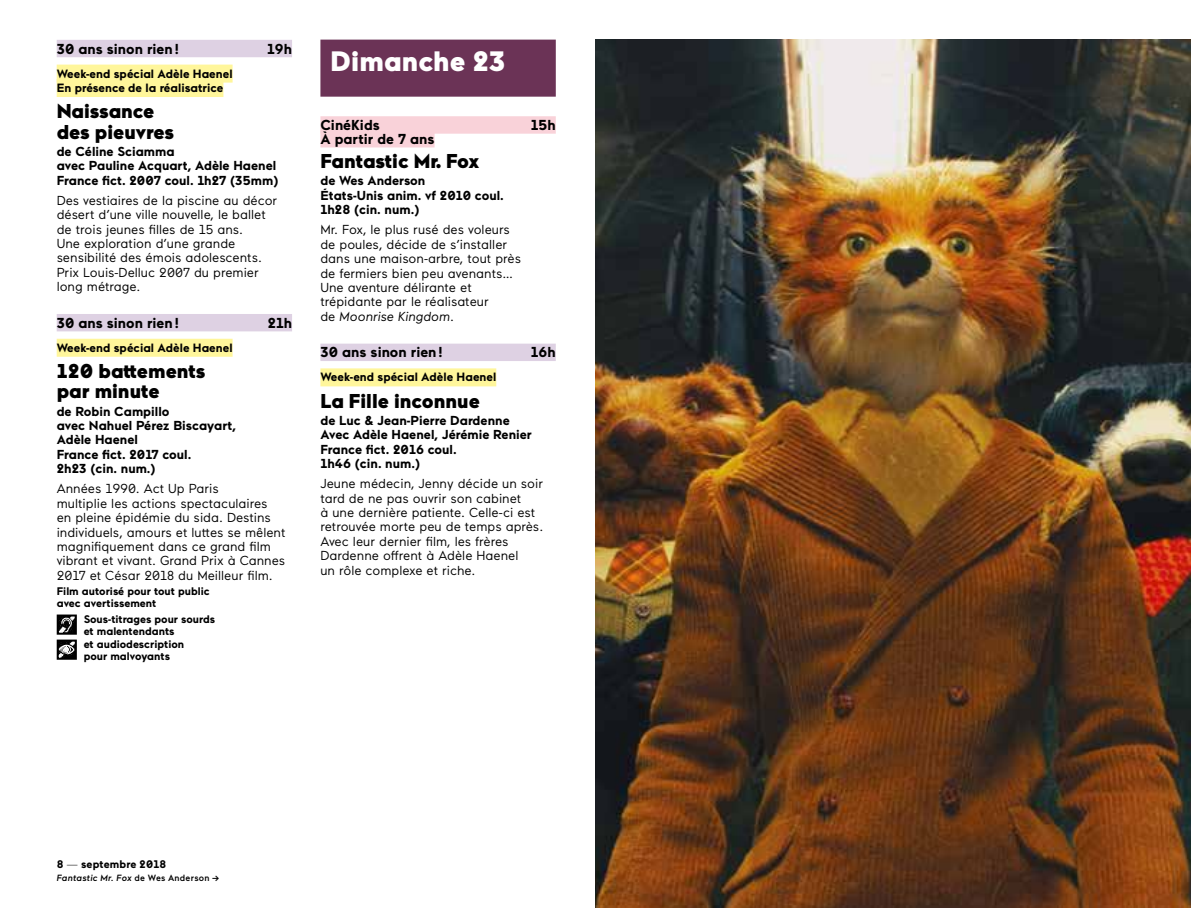
<style>
.page{position:relative;width:1191px;height:908px;background:#fff}
.page>*{position:absolute;margin:0;border:0;box-sizing:border-box;transform-origin:0 0}
.t1{font:900 28px "Maax";letter-spacing:.005em;color:#fff}
.t2{font:900 20px/20.4px "Maax";color:#000}
.t3{font:700 14.4px "Maax";color:#000}
.t4{font:13px/14.4px "Maax";color:#000}
.t5{font:700 13px/14.4px "Maax";color:#000}
.t6{font:700 12px/14.4px "Maax";color:#000}
.t7{font:700 11px/12.4px "Maax";color:#000}
.t8{font:italic 500 9px "Maax";letter-spacing:.02em;color:#000}
.s1{font-style:italic}
.s2{font-weight:300}
.s3{font-style:normal}
</style>
<div class="page">
<div style="left:57px;top:40px;width:235px;height:17px;background:#ded1e3"></div>
<div style="left:57px;top:65px;width:175px;height:18px;background:#fff69b"></div>
<div style="left:57px;top:79px;width:166px;height:18px;background:#fff69b"></div>
<div style="left:57px;top:314px;width:235px;height:17px;background:#ded1e3"></div>
<div style="left:57px;top:338px;width:175px;height:18px;background:#fff69b"></div>
<img style="left:60px;top:617px;width:14px;height:14px">
<div style="left:57px;top:614px;width:20px;height:20px;border:2px solid #000"></div>
<img style="left:60px;top:642px;width:14px;height:14px">
<div style="left:57px;top:639px;width:20px;height:20px;border:2px solid #000"></div>
<div style="left:320px;top:40px;width:236px;height:57px;background:#6b3356"></div>
<div style="left:320px;top:116px;width:236px;height:18px;background:#f9d2d9"></div>
<div style="left:320px;top:130px;width:114px;height:17px;background:#f9d2d9"></div>
<div style="left:320px;top:343px;width:236px;height:18px;background:#ded1e3"></div>
<div style="left:320px;top:368px;width:176px;height:18px;background:#fff69b"></div>
<img style="left:595px;top:40px;width:596px;height:867px">
<p class="t3" style="left:57px;top:39px;width:124px">30 ans sinon rien !</p>
<p class="t3" style="left:267px;top:39px;width:26px">19h</p>
<p class="t6" style="left:57px;top:66px;width:177px">Week-end spécial Adèle Haenel<br>En présence de la réalisatrice</p>
<h2 class="t2" style="left:57px;top:100px;width:119px">Naissance des pieuvres</h2>
<p class="t5" style="left:57px;top:143px;width:223px">de Céline Sciamma<br>avec Pauline Acquart, Adèle Haenel<br>France fict. 2007 coul. 1h27 (35mm)</p>
<p class="t4" style="left:57px;top:192px;width:222px">Des vestiaires de la piscine au décor désert d’une ville nouvelle, le ballet de trois jeunes filles de 15 ans.<br>Une exploration d’une grande sensibilité des émois adolescents.<br>Prix Louis-Delluc 2007 du premier long métrage.</p>
<p class="t3" style="left:57px;top:313px;width:124px">30 ans sinon rien !</p>
<p class="t3" style="left:268px;top:313px;width:26px">21h</p>
<p class="t6" style="left:57px;top:339px;width:177px">Week-end spécial Adèle Haenel</p>
<h2 class="t2" style="left:57px;top:359px;width:150px">120 battements par minute</h2>
<p class="t5" style="left:57px;top:403px;width:181px">de Robin Campillo<br>avec Nahuel Pérez Biscayart,<br>Adèle Haenel<br>France fict. 2017 coul.<br>2h23 (cin. num.)</p>
<p class="t4" style="left:57px;top:480px;width:230px">Années 1990. Act Up Paris<br>multiplie les actions spectaculaires en pleine épidémie du sida. Destins individuels, amours et luttes se mêlent magnifiquement dans ce grand film vibrant et vivant. Grand Prix à Cannes 2017 et César 2018 du Meilleur film.</p>
<p class="t7" style="left:57px;top:584px;width:154px">Film autorisé pour tout public avec avertissement</p>
<p class="t7" style="left:84px;top:612px;width:133px">Sous-titrages pour sourds et malentendants<br>et audiodescription<br>pour malvoyants</p>
<h1 class="t1" style="left:331px;top:42px;width:177px">Dimanche 23</h1>
<p class="t3" style="left:320px;top:115px;width:61px">CinéKids</p>
<p class="t3" style="left:531px;top:115px;width:26px">15h</p>
<p class="t3" style="left:320px;top:129px;width:116px">À partir de 7 ans</p>
<h2 class="t2" style="left:320px;top:150px;width:160px">Fantastic Mr. Fox</h2>
<p class="t5" style="left:320px;top:173px;width:185px">de Wes Anderson<br>États-Unis anim. vf 2010 coul.<br>1h28 (cin. num.)</p>
<p class="t4" style="left:320px;top:222px;width:202px">Mr. Fox, le plus rusé des voleurs de poules, décide de s’installer dans une maison-arbre, tout près de fermiers bien peu avenants…<br>Une aventure délirante et trépidante par le réalisateur<br>de <span class="s1">Moonrise Kingdom</span>.</p>
<p class="t3" style="left:320px;top:342px;width:124px">30 ans sinon rien !</p>
<p class="t3" style="left:531px;top:342px;width:26px">16h</p>
<p class="t6" style="left:320px;top:369px;width:177px">Week-end spécial Adèle Haenel</p>
<h2 class="t2" style="left:320px;top:389px;width:161px">La Fille inconnue</h2>
<p class="t5" style="left:320px;top:412px;width:213px">de Luc &amp; Jean-Pierre Dardenne<br>Avec Adèle Haenel, Jérémie Renier<br>France fict. 2016 coul.<br>1h46 (cin. num.)</p>
<p class="t4" style="left:320px;top:475px;width:224px">Jeune médecin, Jenny décide un soir tard de ne pas ouvrir son cabinet<br>à une dernière patiente. Celle-ci est retrouvée morte peu de temps après.<br>Avec leur dernier film, les frères Dardenne offrent à Adèle Haenel<br>un rôle complexe et riche.</p>
<p class="t7" style="left:57px;top:857px;width:111px">8 <span class="s2">—</span> septembre 2018</p>
<p class="t8" style="left:57px;top:871px;width:164px">Fantastic Mr. Fox <span class="s3">de Wes Anderson →</span></p>
</div>
